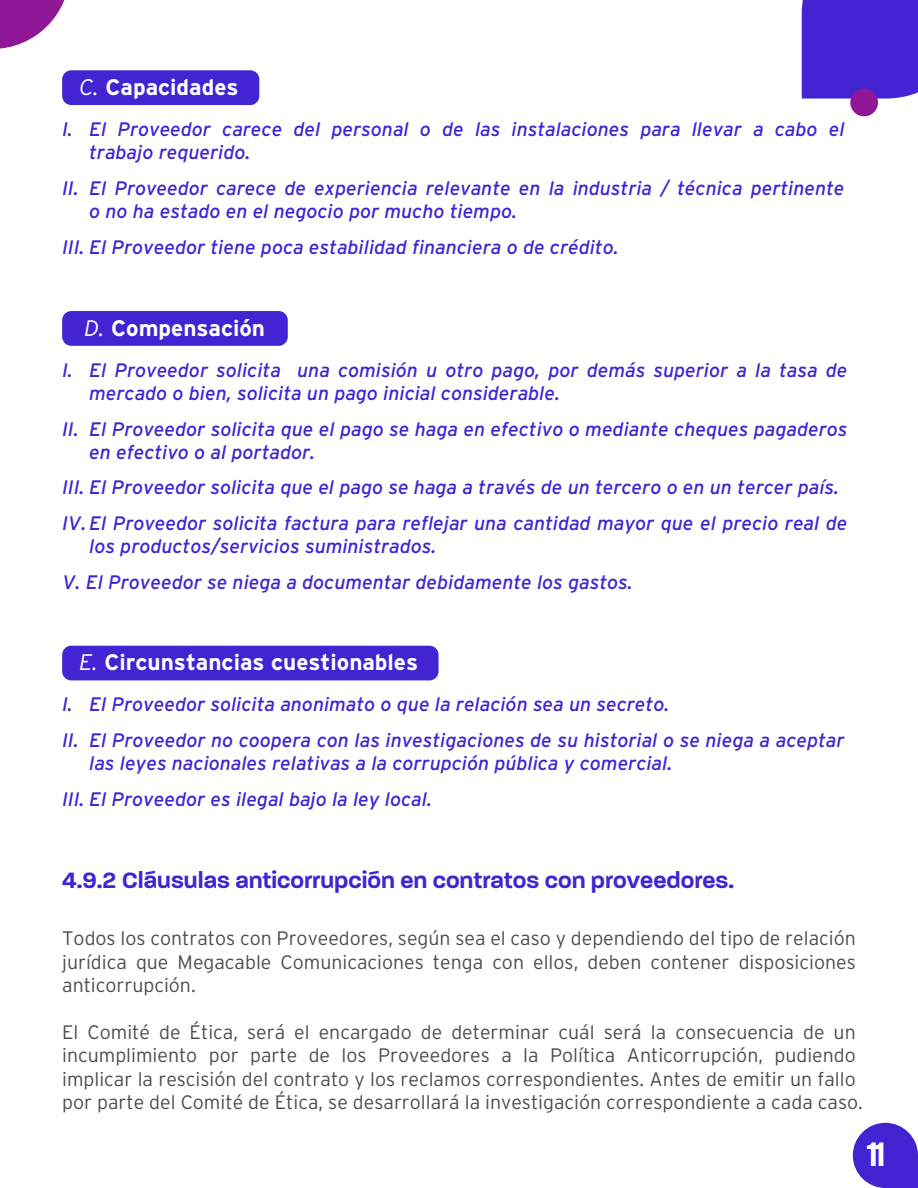
<style>
.page{position:relative;width:918px;height:1188px;background:#fff}
.page>*{position:absolute;margin:0;border:0;box-sizing:border-box;transform-origin:0 0}
.t1{font:700 33.6px "Interstate";color:#fff}
.t2{font:600 24px "Paralucent";color:#4224d3}
.t3{font:700 22.5px "Interstate";color:#fff}
.t4{font:italic 19.5px/23.4px "Interstate";color:#4224d3}
.t5{font:300 19.5px/23.4px "Interstate";color:#4d4d4d;text-align:justify}
.s1{font-weight:300;font-style:italic}
</style>
<div class="page">
<div style="left:802px;top:0;width:116px;height:99px;background:#4224d3"></div>
<div style="left:850px;top:89px;width:28px;height:27px;background:#901796;border-radius:50%"></div>
<svg style="left:0;top:0;width:65px;height:49px"></svg>
<div style="left:62px;top:311px;width:226px;height:35px;background:#4224d3;border-radius:9px"></div>
<div style="left:62px;top:70px;width:197px;height:35px;background:#4224d3;border-radius:9px"></div>
<div style="left:62px;top:646px;width:377px;height:34px;background:#4224d3;border-radius:9px"></div>
<svg style="left:853px;top:1123px;width:65px;height:65px;background:#5f46d9"></svg>
<p class="t3" style="left:79px;top:75px;width:161px"><span class="s1">C.</span> Capacidades</p>
<p class="t4" style="left:89px;top:117px;width:757px;text-indent:-27px">I. El Proveedor carece del personal o de las instalaciones para llevar a cabo el trabajo requerido.</p>
<p class="t4" style="left:89px;top:176px;width:757px;text-indent:-27px">II. El Proveedor carece de experiencia relevante en la industria / técnica pertinente o no ha estado en el negocio por mucho tiempo.</p>
<p class="t4" style="left:62px;top:235px;width:558px">III. El Proveedor tiene poca estabilidad financiera o de crédito.</p>
<p class="t3" style="left:85px;top:315px;width:182px"><span class="s1">D.</span> Compensación</p>
<p class="t4" style="left:89px;top:358px;width:760px;text-indent:-27px">I. El Proveedor solicita una comisión u otro pago, por demás superior a la tasa de mercado o bien, solicita un pago inicial considerable.</p>
<p class="t4" style="left:89px;top:417px;width:760px;text-indent:-27px">II. El Proveedor solicita que el pago se haga en efectivo o mediante cheques pagaderos en efectivo o al portador.</p>
<p class="t4" style="left:62px;top:470px;width:787px;line-height:35.4px">III. El Proveedor solicita que el pago se haga a través de un tercero o en un tercer país.<br>IV.El Proveedor solicita factura para reflejar una cantidad mayor que el precio real de</p>
<p class="t4" style="left:62px;top:528px;width:572px;line-height:35.4px;text-indent:27px">los productos/servicios suministrados.<br>V. El Proveedor se niega a documentar debidamente los gastos.</p>
<p class="t3" style="left:79px;top:650px;width:340px"><span class="s1">E.</span> Circunstancias cuestionables</p>
<p class="t4" style="left:62px;top:687px;width:784px;line-height:35.4px">I. El Proveedor solicita anonimato o que la relación sea un secreto.<br>II. El Proveedor no coopera con las investigaciones de su historial o se niega a aceptar</p>
<p class="t4" style="left:62px;top:745px;width:612px;line-height:35.4px;text-indent:27px">las leyes nacionales relativas a la corrupción pública y comercial.<br>III. El Proveedor es ilegal bajo la ley local.</p>
<p class="t2" style="left:62px;top:866px;width:673px">4.9.2 Cláusulas anticorrupción en contratos con proveedores.</p>
<p class="t5" style="left:62px;top:926px;width:795px">Todos los contratos con Proveedores, según sea el caso y dependiendo del tipo de relación jurídica que Megacable Comunicaciones tenga con ellos, deben contener disposiciones anticorrupción.</p>
<p class="t5" style="left:62px;top:1020px;width:802px;text-align:left">El Comité de Ética, será el encargado de determinar cuál será la consecuencia de un incumplimiento por parte de los Proveedores a la Política Anticorrupción, pudiendo implicar la rescisión del contrato y los reclamos correspondientes. Antes de emitir un fallo por parte del Comité de Ética, se desarrollará la investigación correspondiente a cada caso.</p>
<h1 class="t1" style="left:866px;top:1136px;width:22px">11</h1>
</div>
